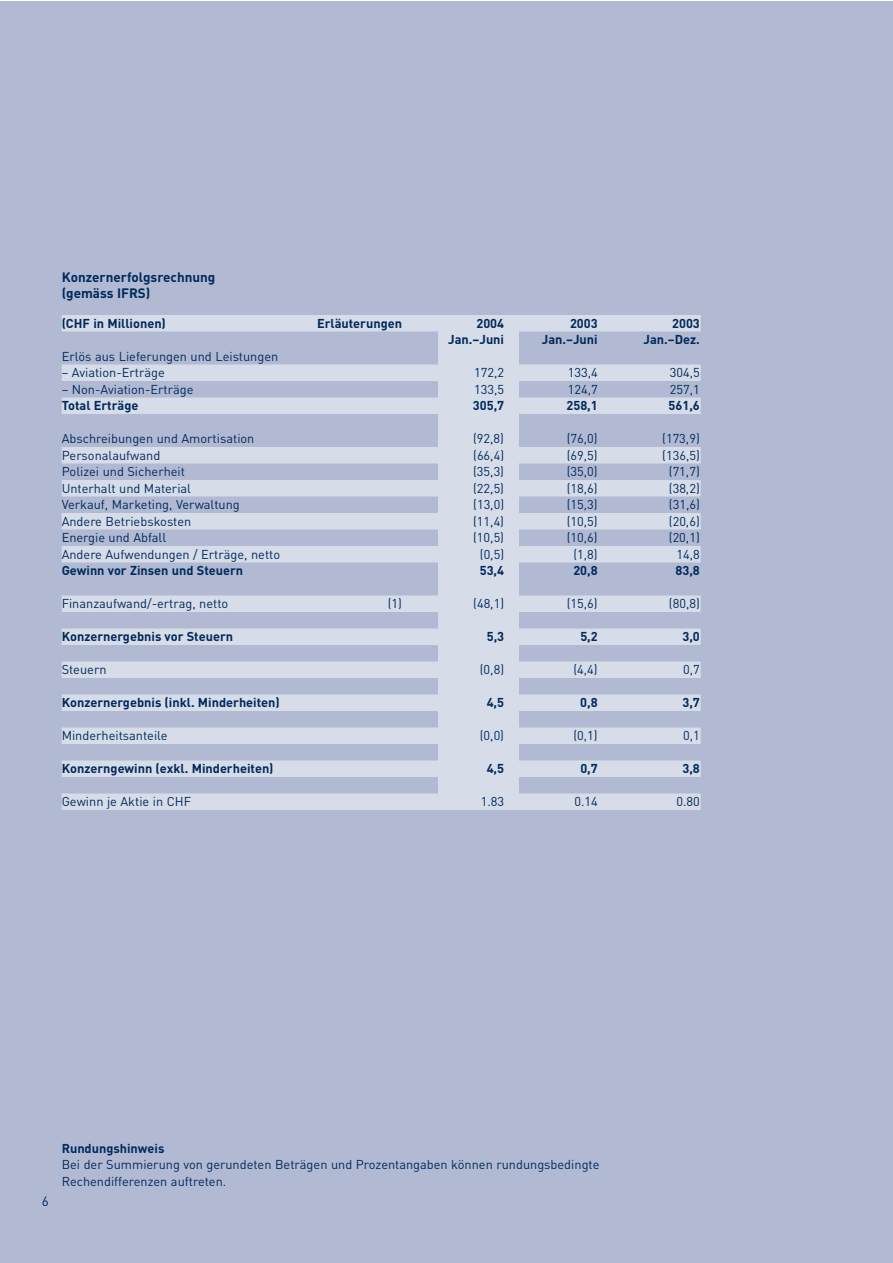
<style>
.page{position:relative;width:893px;height:1263px;background:#fff}
.page>*{position:absolute;margin:0;border:0;box-sizing:border-box;transform-origin:0 0}
.t1{font:700 13.5px/16.5px "DIN";color:#00295c}
.t2{font:13.5px "DIN";color:#00295c}
.t3{font:12.75px/16.5px "DIN";color:#00295c}
.t4{font:700 12.75px "DIN";color:#00295c}
</style>
<div class="page">
<div style="left:0;top:2px;width:892px;height:1261px;background:#b1bad2"></div>
<div style="left:438px;top:315px;width:81px;height:494px;background:#d6dce8"></div>
<div style="left:62px;top:315px;width:638px;height:17px;background:#d6dce8"></div>
<div style="left:62px;top:364px;width:638px;height:17px;background:#d6dce8"></div>
<div style="left:62px;top:398px;width:638px;height:16px;background:#d6dce8"></div>
<div style="left:62px;top:447px;width:638px;height:17px;background:#d6dce8"></div>
<div style="left:62px;top:480px;width:638px;height:16px;background:#d6dce8"></div>
<div style="left:62px;top:513px;width:638px;height:17px;background:#d6dce8"></div>
<div style="left:62px;top:546px;width:638px;height:16px;background:#d6dce8"></div>
<div style="left:62px;top:596px;width:638px;height:16px;background:#d6dce8"></div>
<div style="left:62px;top:628px;width:638px;height:17px;background:#d6dce8"></div>
<div style="left:62px;top:662px;width:638px;height:16px;background:#d6dce8"></div>
<div style="left:62px;top:694px;width:638px;height:17px;background:#d6dce8"></div>
<div style="left:62px;top:728px;width:638px;height:16px;background:#d6dce8"></div>
<div style="left:62px;top:760px;width:638px;height:17px;background:#d6dce8"></div>
<div style="left:62px;top:794px;width:638px;height:16px;background:#d6dce8"></div>
<p class="t1" style="left:62px;top:271px;width:155px">Konzernerfolgsrechnung (gemäss IFRS)</p>
<p class="t4" style="left:62px;top:319px;width:106px">(CHF in Millionen)</p>
<p class="t4" style="left:317px;top:319px;width:87px">Erläuterungen</p>
<p class="t4" style="left:476px;top:319px;width:29px">2004</p>
<p class="t4" style="left:570px;top:319px;width:29px">2003</p>
<p class="t4" style="left:672px;top:319px;width:29px">2003</p>
<p class="t4" style="left:448px;top:335px;width:57px">Jan.–Juni</p>
<p class="t4" style="left:542px;top:335px;width:57px">Jan.–Juni</p>
<p class="t4" style="left:643px;top:335px;width:58px">Jan.–Dez.</p>
<p class="t3" style="left:62px;top:349px;width:218px">Erlös aus Lieferungen und Leistungen</p>
<p class="t3" style="left:62px;top:366px;width:105px">– Aviation-Erträge</p>
<p class="t3" style="left:474px;top:366px;width:31px">172,2</p>
<p class="t3" style="left:567px;top:366px;width:31px">133,4</p>
<p class="t3" style="left:669px;top:366px;width:31px">304,5</p>
<p class="t3" style="left:62px;top:382px;width:133px">– Non-Aviation-Erträge</p>
<p class="t3" style="left:474px;top:382px;width:31px">133,5</p>
<p class="t3" style="left:567px;top:382px;width:31px">124,7</p>
<p class="t3" style="left:669px;top:382px;width:31px">257,1</p>
<p class="t4" style="left:62px;top:401px;width:78px">Total Erträge</p>
<p class="t4" style="left:473px;top:401px;width:33px">305,7</p>
<p class="t4" style="left:566px;top:401px;width:33px">258,1</p>
<p class="t4" style="left:668px;top:401px;width:33px">561,6</p>
<p class="t3" style="left:62px;top:432px;width:194px">Abschreibungen und Amortisation</p>
<p class="t3" style="left:473px;top:432px;width:32px">(92,8)</p>
<p class="t3" style="left:566px;top:432px;width:32px">(76,0)</p>
<p class="t3" style="left:662px;top:432px;width:39px">(173,9)</p>
<p class="t3" style="left:62px;top:448px;width:100px">Personalaufwand</p>
<p class="t3" style="left:473px;top:448px;width:32px">(66,4)</p>
<p class="t3" style="left:566px;top:448px;width:32px">(69,5)</p>
<p class="t3" style="left:662px;top:448px;width:39px">(136,5)</p>
<p class="t3" style="left:62px;top:465px;width:125px">Polizei und Sicherheit</p>
<p class="t3" style="left:473px;top:465px;width:32px">(35,3)</p>
<p class="t3" style="left:566px;top:465px;width:32px">(35,0)</p>
<p class="t3" style="left:669px;top:465px;width:32px">(71,7)</p>
<p class="t3" style="left:62px;top:481px;width:131px">Unterhalt und Material</p>
<p class="t3" style="left:473px;top:481px;width:32px">(22,5)</p>
<p class="t3" style="left:566px;top:481px;width:32px">(18,6)</p>
<p class="t3" style="left:669px;top:481px;width:32px">(38,2)</p>
<p class="t3" style="left:62px;top:498px;width:180px">Verkauf, Marketing, Verwaltung</p>
<p class="t3" style="left:473px;top:498px;width:32px">(13,0)</p>
<p class="t3" style="left:566px;top:498px;width:32px">(15,3)</p>
<p class="t3" style="left:669px;top:498px;width:32px">(31,6)</p>
<p class="t3" style="left:62px;top:514px;width:131px">Andere Betriebskosten</p>
<p class="t3" style="left:473px;top:514px;width:32px">(11,4)</p>
<p class="t3" style="left:566px;top:514px;width:32px">(10,5)</p>
<p class="t3" style="left:669px;top:514px;width:32px">(20,6)</p>
<p class="t3" style="left:62px;top:531px;width:106px">Energie und Abfall</p>
<p class="t3" style="left:473px;top:531px;width:32px">(10,5)</p>
<p class="t3" style="left:566px;top:531px;width:32px">(10,6)</p>
<p class="t3" style="left:669px;top:531px;width:32px">(20,1)</p>
<p class="t3" style="left:62px;top:547px;width:220px">Andere Aufwendungen / Erträge, netto</p>
<p class="t3" style="left:480px;top:547px;width:26px">(0,5)</p>
<p class="t3" style="left:573px;top:547px;width:26px">(1,8)</p>
<p class="t3" style="left:676px;top:547px;width:25px">14,8</p>
<p class="t4" style="left:62px;top:566px;width:183px">Gewinn vor Zinsen und Steuern</p>
<p class="t4" style="left:480px;top:566px;width:26px">53,4</p>
<p class="t4" style="left:573px;top:566px;width:26px">20,8</p>
<p class="t4" style="left:675px;top:566px;width:26px">83,8</p>
<p class="t3" style="left:62px;top:597px;width:168px">Finanzaufwand/-ertrag, netto</p>
<p class="t3" style="left:388px;top:597px;width:16px">(1)</p>
<p class="t3" style="left:473px;top:597px;width:32px">(48,1)</p>
<p class="t3" style="left:566px;top:597px;width:32px">(15,6)</p>
<p class="t3" style="left:669px;top:597px;width:32px">(80,8)</p>
<p class="t4" style="left:62px;top:632px;width:173px">Konzernergebnis vor Steuern</p>
<p class="t4" style="left:486px;top:632px;width:19px">5,3</p>
<p class="t4" style="left:580px;top:632px;width:19px">5,2</p>
<p class="t4" style="left:682px;top:632px;width:19px">3,0</p>
<p class="t3" style="left:62px;top:663px;width:46px">Steuern</p>
<p class="t3" style="left:480px;top:663px;width:26px">(0,8)</p>
<p class="t3" style="left:573px;top:663px;width:26px">(4,4)</p>
<p class="t3" style="left:683px;top:663px;width:18px">0,7</p>
<p class="t4" style="left:62px;top:698px;width:220px">Konzernergebnis (inkl. Minderheiten)</p>
<p class="t4" style="left:486px;top:698px;width:19px">4,5</p>
<p class="t4" style="left:580px;top:698px;width:19px">0,8</p>
<p class="t4" style="left:682px;top:698px;width:19px">3,7</p>
<p class="t3" style="left:62px;top:729px;width:107px">Minderheitsanteile</p>
<p class="t3" style="left:480px;top:729px;width:26px">(0,0)</p>
<p class="t3" style="left:573px;top:729px;width:26px">(0,1)</p>
<p class="t3" style="left:683px;top:729px;width:18px">0,1</p>
<p class="t4" style="left:62px;top:764px;width:213px">Konzerngewinn (exkl. Minderheiten)</p>
<p class="t4" style="left:486px;top:764px;width:19px">4,5</p>
<p class="t4" style="left:580px;top:764px;width:19px">0,7</p>
<p class="t4" style="left:682px;top:764px;width:19px">3,8</p>
<p class="t3" style="left:62px;top:795px;width:131px">Gewinn je Aktie in CHF</p>
<p class="t3" style="left:480px;top:795px;width:25px">1.83</p>
<p class="t3" style="left:574px;top:795px;width:25px">0.14</p>
<p class="t3" style="left:676px;top:795px;width:25px">0.80</p>
<p class="t2" style="left:42px;top:1196px;width:9px">6</p>
<p class="t4" style="left:62px;top:1144px;width:104px">Rundungshinweis</p>
<p class="t3" style="left:62px;top:1158px;width:539px">Bei der Summierung von gerundeten Beträgen und Prozentangaben können rundungsbedingte<br>Rechendifferenzen auftreten.</p>
</div>
